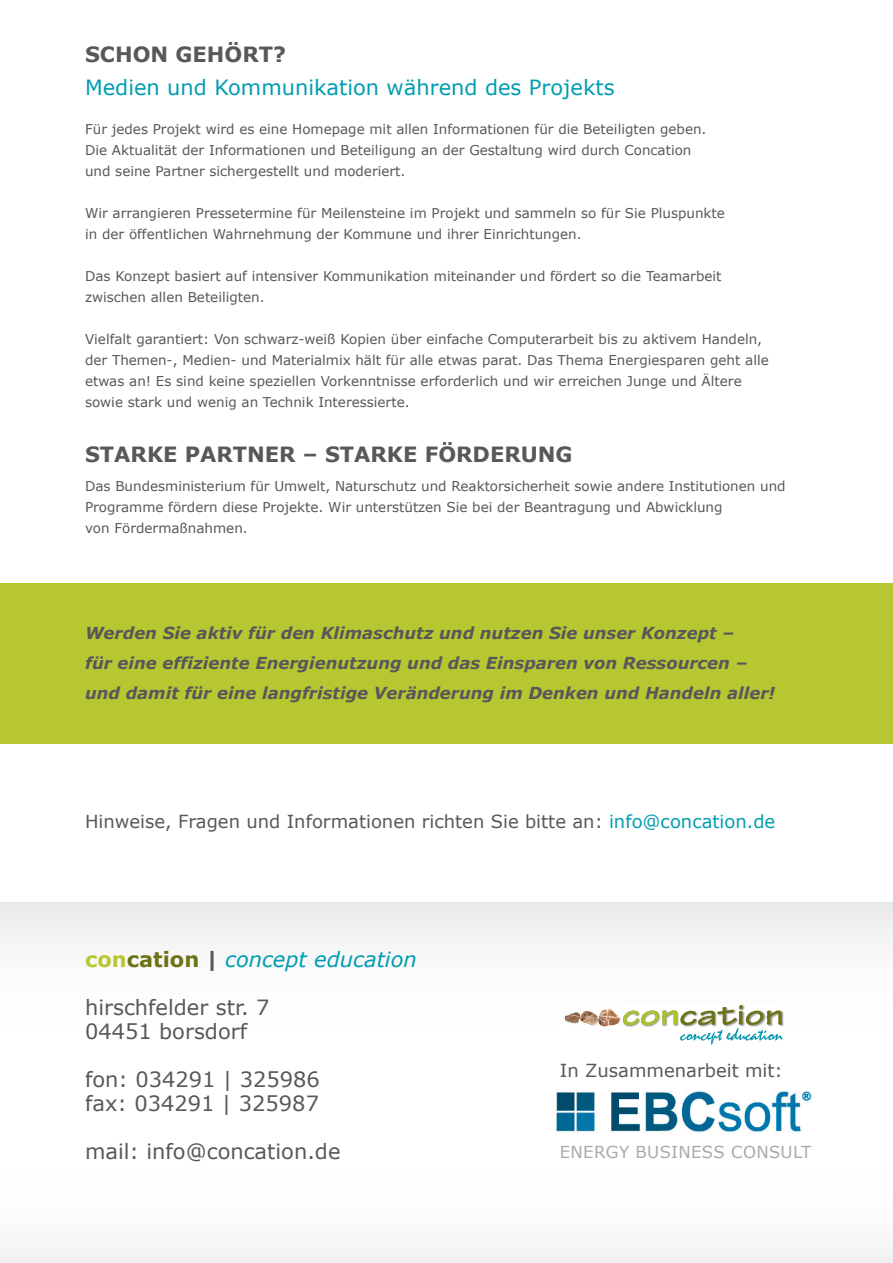
<style>
.page{position:relative;width:893px;height:1263px;background:#fff}
.page>*{position:absolute;margin:0;border:0;box-sizing:border-box;transform-origin:0 0}
.Verdana_14_16_pt{font:21px "Verdana";color:#57585a}
.Verdane_Großbuchstab{font:700 21px "Verdana";color:#57585a}
.Verdana_14_16_pt-2{font:21px "Verdana";color:#009db2}
.Verdana_Bold_14_16_p{font:italic 21px "Verdana";color:#009db2}
.Verdana_12_18_pt{font:18px "Verdana";color:#57585a}
.Verdana_11_16_pt_bol{font:italic 700 16.5px/30px "Verdana";color:#57585a}
.Verdana_11_16_pt{font:16.5px "Verdana";letter-spacing:.02em;color:#a8a9ad}
.Verdana_9_14_pt{font:13.5px/21px "Verdana";color:#57585a}
.s1{color:#009db2}
.s2{font-weight:700;font-style:normal;color:#b7c732}
.s3{font-weight:700;font-style:normal;color:#6b7314}
.s4{font-weight:700;font-style:normal;color:#57585a}
</style>
<div class="page">
<div style="left:0;top:583px;width:893px;height:160px;background:#b7c732"></div>
<div style="left:0;top:903px;width:893px;height:360px;background:linear-gradient(to bottom,#f8f8f9,#fefefe)"></div>
<img style="left:552px;top:1083px;width:264px;height:57px">
<svg style="left:623px;top:1005px;width:160px;height:40px"></svg>
<img style="left:562px;top:1008px;width:61px;height:20px">
<p class="Verdane_Großbuchstab" style="left:85px;top:40px;width:203px">SCHON GEHÖRT?</p>
<p class="Verdana_14_16_pt-2" style="left:85px;top:72px;width:531px">Medien und Kommunikation während des Projekts</p>
<p class="Verdana_9_14_pt" style="left:85px;top:118px;width:623px">Für jedes Projekt wird es eine Homepage mit allen Informationen für die Beteiligten geben.</p>
<p class="Verdana_9_14_pt" style="left:85px;top:139px;width:608px">Die Aktualität der Informationen und Beteiligung an der Gestaltung wird durch Concation und seine Partner sichergestellt und moderiert.</p>
<p class="Verdana_9_14_pt" style="left:85px;top:202px;width:641px">Wir arrangieren Pressetermine für Meilensteine im Projekt und sammeln so für Sie Pluspunkte in der öffentlichen Wahrnehmung der Kommune und ihrer Einrichtungen.</p>
<p class="Verdana_9_14_pt" style="left:85px;top:265px;width:638px">Das Konzept basiert auf intensiver Kommunikation miteinander und fördert so die Teamarbeit zwischen allen Beteiligten.</p>
<p class="Verdana_9_14_pt" style="left:85px;top:328px;width:685px">Vielfalt garantiert: Von schwarz-weiß Kopien über einfache Computerarbeit bis zu aktivem Handeln, der Themen-, Medien- und Materialmix hält für alle etwas parat. Das Thema Energiesparen geht alle etwas an! Es sind keine speziellen Vorkenntnisse erforderlich und wir erreichen Junge und Ältere sowie stark und wenig an Technik Interessierte.</p>
<p class="Verdane_Großbuchstab" style="left:85px;top:439px;width:489px">STARKE PARTNER – STARKE FÖRDERUNG</p>
<p class="Verdana_9_14_pt" style="left:85px;top:475px;width:702px">Das Bundesministerium für Umwelt, Naturschutz und Reaktorsicherheit sowie andere Institutionen und<br>Programme fördern diese Projekte. Wir unterstützen Sie bei der Beantragung und Abwicklung<br>von Fördermaßnahmen.</p>
<p class="Verdana_11_16_pt_bol" style="left:85px;top:618px;width:692px">Werden Sie aktiv für den Klimaschutz und nutzen Sie unser Konzept –<br>für eine effiziente Energienutzung und das Einsparen von Ressourcen – und damit für eine langfristige Veränderung im Denken und Handeln aller!</p>
<p class="Verdana_12_18_pt" style="left:85px;top:809px;width:692px">Hinweise, Fragen und Informationen richten Sie bitte an: <span class="s1">info@concation.de</span></p>
<p class="Verdana_Bold_14_16_p" style="left:85px;top:945px;width:333px"><span class="s2">con</span><span class="s3">cation</span> <span class="s4">|</span> concept education</p>
<p class="Verdana_14_16_pt" style="left:85px;top:993px;width:186px">hirschfelder str. 7</p>
<p class="Verdana_14_16_pt" style="left:85px;top:1017px;width:164px">04451 borsdorf</p>
<p class="Verdana_14_16_pt" style="left:85px;top:1065px;width:236px">fon: 034291 | 325986</p>
<p class="Verdana_14_16_pt" style="left:85px;top:1089px;width:235px">fax: 034291 | 325987</p>
<p class="Verdana_14_16_pt" style="left:85px;top:1137px;width:257px">mail: info@concation.de</p>
<p class="Verdana_12_18_pt" style="left:560px;top:1058px;width:224px">In Zusammenarbeit mit:</p>
<p class="Verdana_11_16_pt" style="left:560px;top:1141px;width:253px">ENERGY BUSINESS CONSULT</p>
</div>
